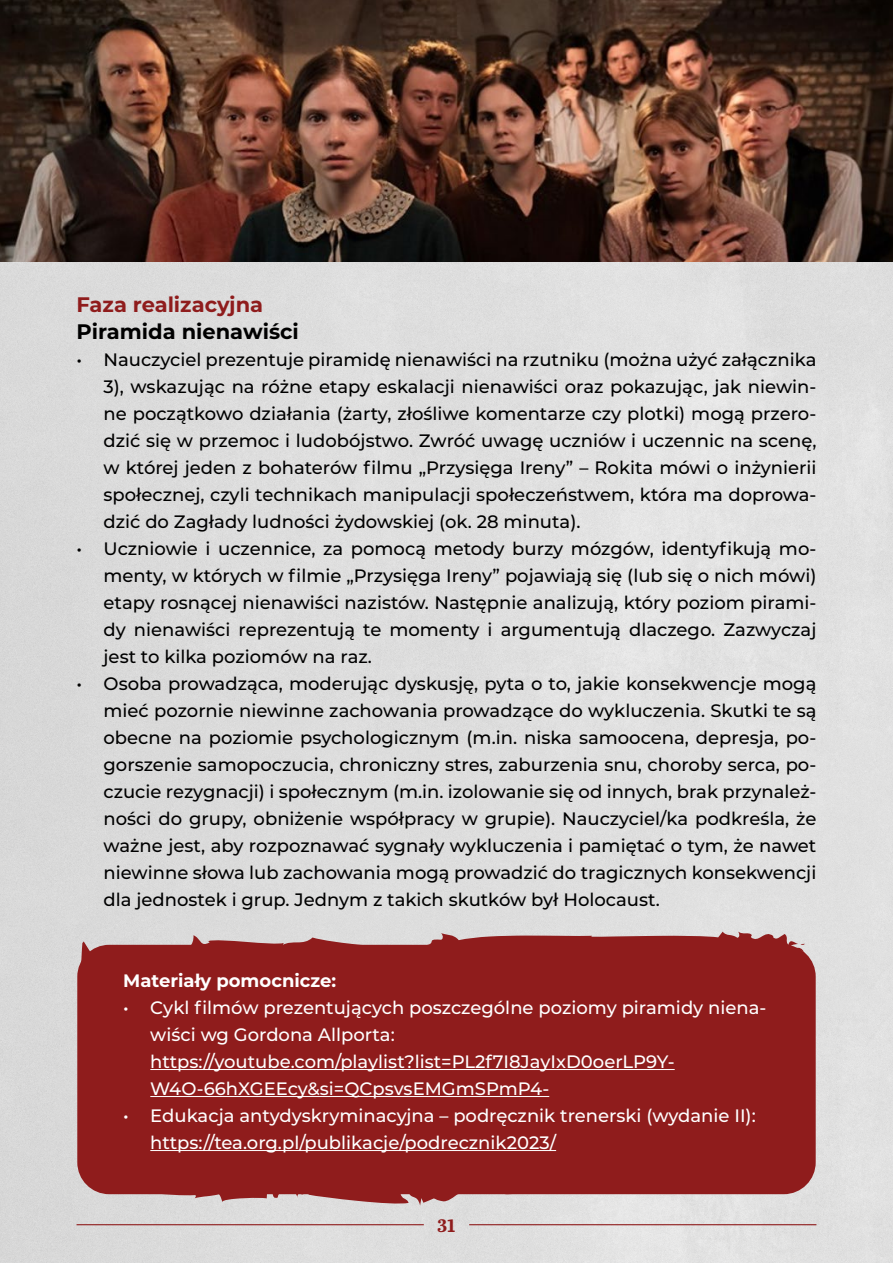
<style>
.page{position:relative;width:893px;height:1263px;background:#fff}
.page>*{position:absolute;margin:0;border:0;box-sizing:border-box;transform-origin:0 0}
.t1{font:700 21px "Montserrat";color:#000}
.t2{font:700 21px "Montserrat";color:#8f1c1c}
.t3{font:500 18px/27px "Montserrat";color:#000;text-align:justify}
.t4{font:500 18px/27px "Montserrat";color:#fff}
.t5{font:700 18px "Montserrat";color:#fff}
.t6{font:700 18px "Abril Text";color:#8f1c1c}
</style>
<div class="page">
<div style="left:0;top:261px;width:893px;height:1002px;background:#dedede"></div>
<svg style="left:77px;top:929px;width:727px;height:276px;fill:#dbdbdb"></svg>
<div style="left:77px;top:945px;width:739px;height:249px;background:#8f1c1c;border-radius:32px"></div>
<hr style="left:150px;top:1069px;width:525px;height:1px;background:#fff">
<hr style="left:150px;top:1096px;width:399px;height:1px;background:#fff">
<hr style="left:150px;top:1150px;width:406px;height:1px;background:#fff">
<hr style="left:77px;top:1224px;width:347px;height:1px;background:#8f1c1c">
<hr style="left:469px;top:1224px;width:347px;height:1px;background:#8f1c1c">
<img style="left:0;top:0;width:893px;height:261px">
<p class="t2" style="left:77px;top:289px;width:188px">Faza realizacyjna</p>
<p class="t1" style="left:77px;top:316px;width:224px">Piramida nienawiści</p>
<p class="t3" style="left:104px;top:345px;width:714px;text-indent:-27px">• Nauczyciel prezentuje piramidę nienawiści na rzutniku (można użyć załącznika 3), wskazując na różne etapy eskalacji nienawiści oraz pokazując, jak niewin&shy;ne początkowo działania (żarty, złośliwe komentarze czy plotki) mogą przero&shy;dzić się w przemoc i ludobójstwo. Zwróć uwagę uczniów i uczennic na scenę, w której jeden z bohaterów filmu „Przysięga Ireny” – Rokita mówi o inżynierii społecznej, czyli technikach manipulacji społeczeństwem, która ma doprowa&shy;dzić do Zagłady ludności żydowskiej (ok. 28 minuta).</p>
<p class="t3" style="left:104px;top:534px;width:714px;text-indent:-27px">• Uczniowie i uczennice, za pomocą metody burzy mózgów, identyfikują mo&shy;menty, w których w filmie „Przysięga Ireny” pojawiają się (lub się o nich mówi) etapy rosnącej nienawiści nazistów. Następnie analizują, który poziom pirami&shy;dy nienawiści reprezentują te momenty i argumentują dlaczego. Zazwyczaj jest to kilka poziomów na raz.</p>
<p class="t3" style="left:104px;top:669px;width:714px;text-indent:-27px">• Osoba prowadząca, moderując dyskusję, pyta o to, jakie konsekwencje mogą mieć pozornie niewinne zachowania prowadzące do wykluczenia. Skutki te są obecne na poziomie psychologicznym (m.in. niska samoocena, depresja, po&shy;gorszenie samopoczucia, chroniczny stres, zaburzenia snu, choroby serca, po&shy;czucie rezygnacji) i społecznym (m.in. izolowanie się od innych, brak przynależ&shy;ności do grupy, obniżenie współpracy w grupie). Nauczyciel/ka podkreśla, że ważne jest, aby rozpoznawać sygnały wykluczenia i pamiętać o tym, że nawet niewinne słowa lub zachowania mogą prowadzić do tragicznych konsekwencji dla jednostek i grup. Jednym z takich skutków był Holocaust.</p>
<p class="t5" style="left:123px;top:967px;width:214px">Materiały pomocnicze:</p>
<p class="t4" style="left:150px;top:993px;width:618px;text-indent:-27px">• Cykl filmów prezentujących poszczególne poziomy piramidy niena&shy;wiści wg Gordona Allporta: https://youtube.com/playlist?list=PL2f7I8JayIxD0oerLP9Y-W4O-66hXGEEcy&amp;si=QCpsvsEMGmSPmP4-</p>
<p class="t4" style="left:150px;top:1101px;width:607px;text-indent:-27px">• Edukacja antydyskryminacyjna – podręcznik trenerski (wydanie II): https://tea.org.pl/publikacje/podrecznik2023/</p>
<p class="t6" style="left:438px;top:1212px;width:19px">31</p>
</div>
